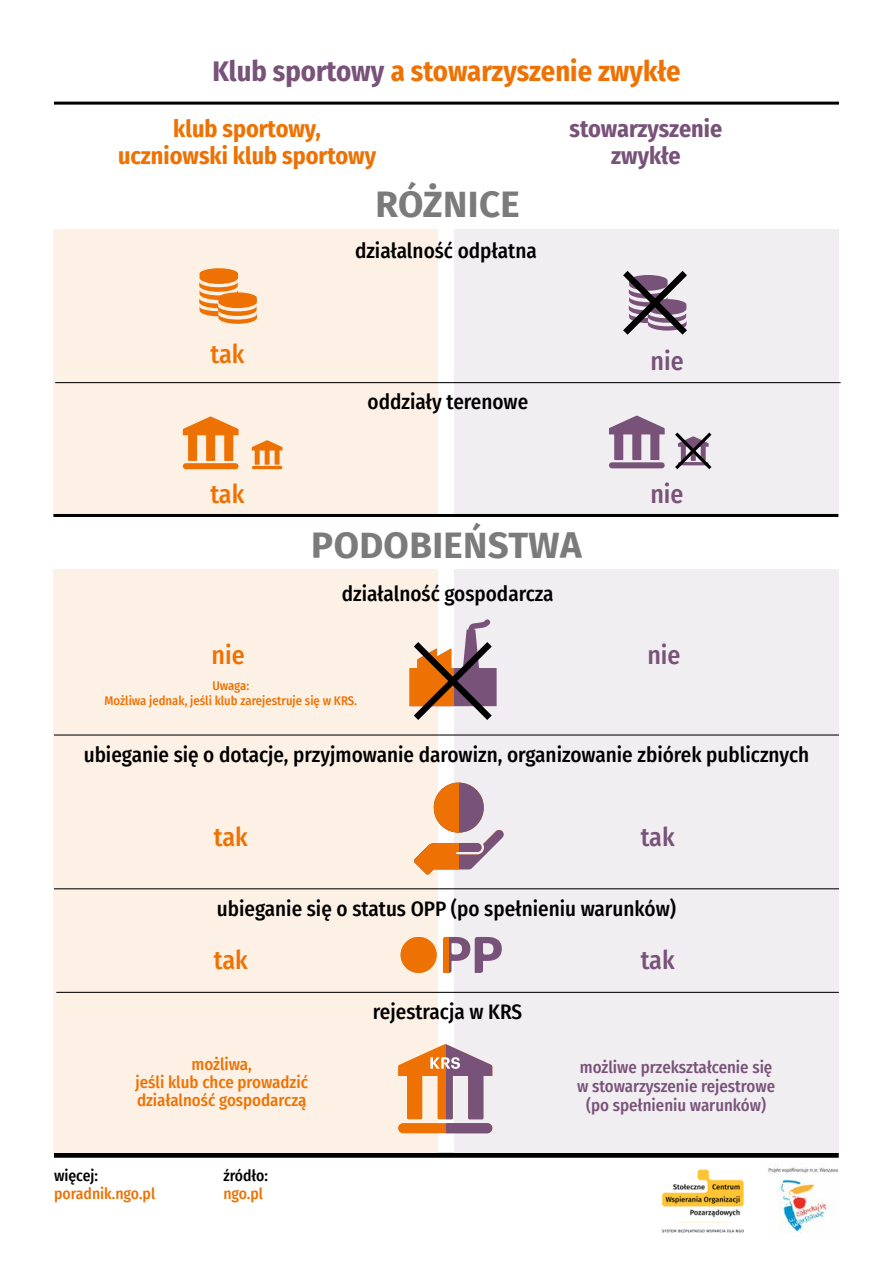
<style>
.page{position:relative;width:893px;height:1263px;background:#fff}
.page>*{position:absolute;margin:0;border:0;box-sizing:border-box;transform-origin:0 0}
.t1{font:700 36.75px "Fira Sans";letter-spacing:.01em;color:#7c7b7b}
.t2{font:700 28.5px "Fira Sans Condensed";color:#ee7203}
.t3{font:500 25.8px "Fira Sans Condensed";color:#785278}
.t4{font:500 25.8px "Fira Sans Condensed";color:#ee7203}
.t5{font:700 24px/27px "Fira Sans Condensed";color:#ee7203;text-align:center}
.t6{font:700 24px/27px "Fira Sans Condensed";color:#785278;text-align:center}
.t7{font:500 21px "Fira Sans Condensed";color:#000}
.t8{font:500 16.8px/18.9px "Fira Sans Condensed";color:#785278;text-align:center}
.t9{font:500 16.8px/17.9px "Fira Sans Condensed";color:#ee7203;text-align:center}
.t10{font:500 15.6px "Fira Sans Condensed";color:#ee7203}
.t11{font:500 15.6px "Fira Sans Condensed";color:#000}
.t12{font:500 12.6px/14.7px "Fira Sans Condensed";color:#ee7203;text-align:center}
.s1{color:#785278}
</style>
<div class="page">
<div style="left:54px;top:1153px;width:785px;height:5px;background:#000"></div>
<img style="left:768px;top:1167px;width:71px;height:66px">
<img style="left:661px;top:1169px;width:83px;height:64px">
<div style="left:454px;top:570px;width:385px;height:583px;background:#f1eef1"></div>
<div style="left:53px;top:570px;width:385px;height:583px;background:#fdf1e6"></div>
<div style="left:454px;top:229px;width:385px;height:288px;background:#f1eef1"></div>
<div style="left:53px;top:229px;width:385px;height:288px;background:#fdf1e6"></div>
<hr style="left:54px;top:734px;width:785px;height:1px;background:#000">
<hr style="left:54px;top:888px;width:785px;height:1px;background:#000">
<hr style="left:56px;top:992px;width:783px;height:1px;background:#000">
<svg style="left:199px;top:268px;width:58px;height:56px"></svg>
<svg style="left:623px;top:271px;width:64px;height:64px"></svg>
<svg style="left:414px;top:782px;width:90px;height:93px"></svg>
<div style="left:401px;top:937px;width:36px;height:36px;background:#ee7203;border-radius:50%"></div>
<svg style="left:443px;top:937px;width:59px;height:36px"></svg>
<hr style="left:55px;top:382px;width:786px;height:1px;background:#000">
<svg style="left:183px;top:416px;width:56px;height:45px"></svg>
<div style="left:183px;top:463px;width:56px;height:6px;background:#ee7203;border-radius:3px"></div>
<svg style="left:252px;top:440px;width:30px;height:25px"></svg>
<hr style="left:252px;top:466px;width:30px;height:3px;background:#ee7203;border-radius:2px">
<svg style="left:609px;top:416px;width:56px;height:44px"></svg>
<div style="left:609px;top:462px;width:56px;height:6px;background:#785278;border-radius:3px"></div>
<svg style="left:675px;top:432px;width:37px;height:38px"></svg>
<svg style="left:398px;top:1044px;width:94px;height:89px"></svg>
<svg style="left:409px;top:619px;width:88px;height:101px"></svg>
<hr style="left:54px;top:102px;width:785px;height:3px;background:#000">
<hr style="left:53px;top:514px;width:785px;height:3px;background:#000">
<h2 class="t2" style="left:212px;top:47px;width:470px"><span class="s1">Klub sportowy</span> a stowarzyszenie zwykłe</h2>
<p class="t5" style="left:118px;top:114px;width:260px">klub sportowy, uczniowski klub sportowy</p>
<p class="t6" style="left:570px;top:114px;width:154px">stowarzyszenie zwykłe</p>
<h1 class="t1" style="left:376px;top:173px;width:146px">RÓŻNICE</h1>
<p class="t4" style="left:211px;top:333px;width:35px">tak</p>
<p class="t7" style="left:355px;top:234px;width:183px">działalność odpłatna</p>
<p class="t7" style="left:368px;top:385px;width:162px">oddziały terenowe</p>
<p class="t3" style="left:651px;top:340px;width:35px">nie</p>
<p class="t4" style="left:210px;top:473px;width:35px">tak</p>
<p class="t3" style="left:650px;top:473px;width:35px">nie</p>
<h1 class="t1" style="left:311px;top:514px;width:272px">PODOBIEŃSTWA</h1>
<p class="t4" style="left:212px;top:634px;width:35px">nie</p>
<p class="t7" style="left:342px;top:577px;width:213px">działalność gospodarcza</p>
<p class="t12" style="left:104px;top:677px;width:254px">Uwaga:<br>Możliwa jednak, jeśli klub zarejestruje się w KRS.</p>
<p class="t3" style="left:647px;top:634px;width:35px">nie</p>
<p class="t7" style="left:84px;top:738px;width:727px">ubieganie się o dotacje, przyjmowanie darowizn, organizowanie zbiórek publicznych</p>
<p class="t4" style="left:214px;top:816px;width:35px">tak</p>
<p class="t3" style="left:641px;top:816px;width:35px">tak</p>
<p class="t7" style="left:217px;top:891px;width:461px">ubieganie się o status OPP (po spełnieniu warunków)</p>
<p class="t4" style="left:214px;top:939px;width:35px">tak</p>
<p class="t9" style="left:135px;top:1054px;width:174px">możliwa,<br>jeśli klub chce prowadzić działalność gospodarczą</p>
<p class="t11" style="left:54px;top:1163px;width:46px">więcej:</p>
<p class="t10" style="left:54px;top:1181px;width:103px">poradnik.ngo.pl</p>
<p class="t11" style="left:223px;top:1163px;width:46px">źródło:</p>
<p class="t10" style="left:223px;top:1181px;width:41px">ngo.pl</p>
<p class="t7" style="left:373px;top:995px;width:151px">rejestracja w KRS</p>
<p class="t3" style="left:641px;top:939px;width:35px">tak</p>
<p class="t8" style="left:577px;top:1057px;width:200px">możliwe przekształcenie się w stowarzyszenie rejestrowe (po spełnieniu warunków)</p>
</div>
